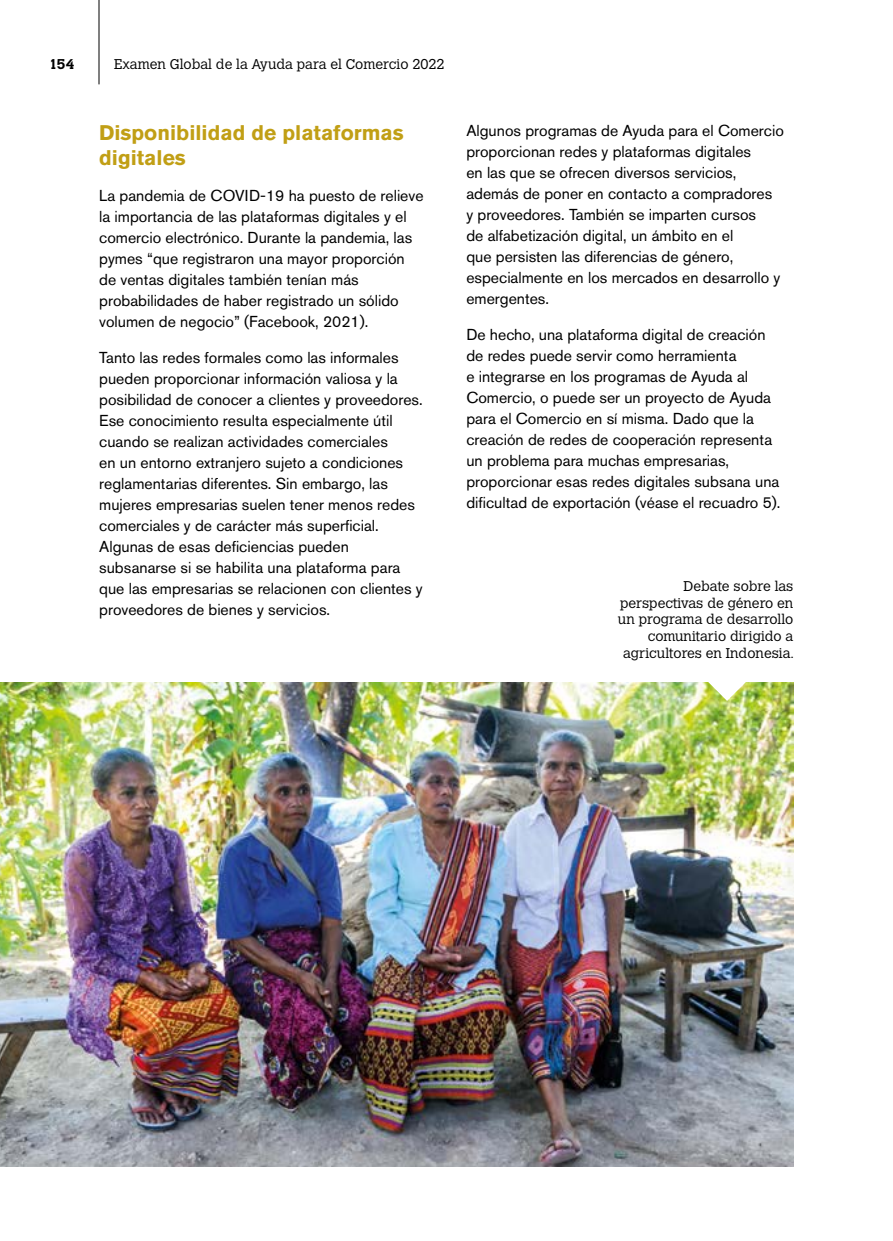
<style>
.page{position:relative;width:893px;height:1241px;background:#fff}
.page>*{position:absolute;margin:0;border:0;box-sizing:border-box;transform-origin:0 0}
.t1{font:700 21px/25.2px "Akzidenz Grotesk BE";color:#c19f15}
.t2{font:15.75px/21px "Akzidenz Grotesk BE";color:#000}
.t3{font:300 14px/16.8px "Calvert MT Std";color:#000;text-align:right}
.t4{font:700 14px "Calvert MT Std";color:#000}
</style>
<div class="page">
<hr style="left:99px;top:0;width:1px;height:84px;background:#000">
<img style="left:0;top:682px;width:794px;height:484px">
<svg style="left:707px;top:682px;width:40px;height:18px"></svg>
<p class="t4" style="left:49px;top:56px;width:27px">154</p>
<p class="t3" style="left:114px;top:56px;width:332px">Examen Global de la Ayuda para el Comercio 2022</p>
<h1 class="t1" style="left:99px;top:120px;width:306px">Disponibilidad de plataformas digitales</h1>
<p class="t2" style="left:99px;top:185px;width:326px">La pandemia de COVID-19 ha puesto de relieve la importancia de las plataformas digitales y el comercio electrónico. Durante la pandemia, las pymes “que registraron una mayor proporción de ventas digitales también tenían más probabilidades de haber registrado un sólido volumen de negocio” (Facebook, 2021).</p>
<p class="t2" style="left:99px;top:347px;width:325px">Tanto las redes formales como las informales pueden proporcionar información valiosa y la posibilidad de conocer a clientes y proveedores.<br>Ese conocimiento resulta especialmente útil cuando se realizan actividades comerciales<br>en un entorno extranjero sujeto a condiciones reglamentarias diferentes. Sin embargo, las mujeres empresarias suelen tener menos redes comerciales y de carácter más superficial.<br>Algunas de esas deficiencias pueden subsanarse si se habilita una plataforma para que las empresarias se relacionen con clientes y proveedores de bienes y servicios.</p>
<p class="t2" style="left:466px;top:120px;width:319px">Algunos programas de Ayuda para el Comercio proporcionan redes y plataformas digitales<br>en las que se ofrecen diversos servicios, además de poner en contacto a compradores<br>y proveedores. También se imparten cursos<br>de alfabetización digital, un ámbito en el<br>que persisten las diferencias de género, especialmente en los mercados en desarrollo y emergentes.</p>
<p class="t2" style="left:466px;top:323px;width:316px">De hecho, una plataforma digital de creación de redes puede servir como herramienta<br>e integrarse en los programas de Ayuda al Comercio, o puede ser un proyecto de Ayuda para el Comercio en sí misma. Dado que la creación de redes de cooperación representa un problema para muchas empresarias, proporcionar esas redes digitales subsana una dificultad de exportación (véase el recuadro 5).</p>
<p class="t3" style="left:618px;top:577px;width:177px">Debate sobre las perspectivas de género en un programa de desarrollo comunitario dirigido a agricultores en Indonesia.</p>
</div>
